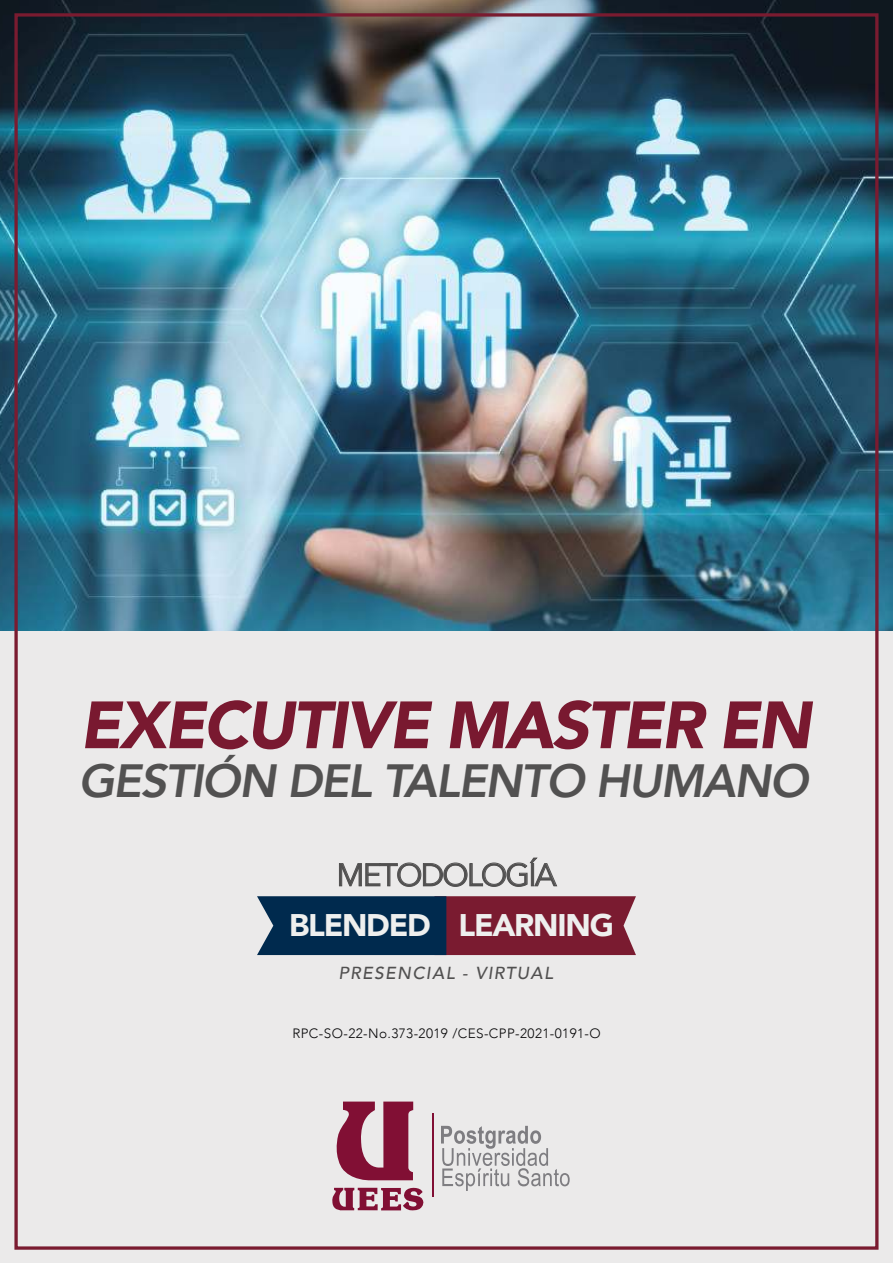
<style>
.page{position:relative;width:893px;height:1263px;background:#fff}
.page>*{position:absolute;margin:0;border:0;box-sizing:border-box;transform-origin:0 0}
.t1{font:italic 900 66px "Avenir";letter-spacing:-.04em;color:#791930}
.t2{font:italic 800 46.5px "Avenir";letter-spacing:-.03em;color:#525151}
.t3{font:31.5px "Avenir";letter-spacing:-.055em;color:#515050}
.t4{font:900 31.2px "Avenir";letter-spacing:-.04em;color:#eeefee}
.t5{font:italic 500 17.4px "Avenir";letter-spacing:.08em;color:#515050}
.t6{font:300 13.5px "Avenir";letter-spacing:.03em;color:#060607}
</style>
<div class="page">
<div style="left:0;top:570px;width:893px;height:693px;background:#ebeaea"></div>
<svg style="left:339px;top:857px;width:218px;height:30px"></svg>
<svg style="left:257px;top:896px;width:379px;height:59px;background:#442a46"></svg>
<img style="left:0;top:1px;width:893px;height:629px">
<hr style="left:432px;top:1114px;width:1px;height:83px;background:#810f34">
<svg style="left:441px;top:1126px;width:129px;height:65px"></svg>
<svg style="left:336px;top:1101px;width:77px;height:79px"></svg>
<svg style="left:332px;top:1187px;width:92px;height:24px"></svg>
<h1 class="t1" style="left:80px;top:687px;width:733px">EXECUTIVE MASTER EN</h1>
<h2 class="t2" style="left:78px;top:754px;width:731px">GESTIÓN DEL TALENTO HUMANO</h2>
<h3 class="t3" style="left:336px;top:856px;width:222px">METODOLOGÍA</h3>
<h3 class="t4" style="left:289px;top:907px;width:326px">BLENDED LEARNING</h3>
<p class="t5" style="left:338px;top:963px;width:216px">PRESENCIAL - VIRTUAL</p>
<p class="t6" style="left:292px;top:1025px;width:310px">RPC-SO-22-No.373-2019 /CES-CPP-2021-0191-O</p>
</div>
